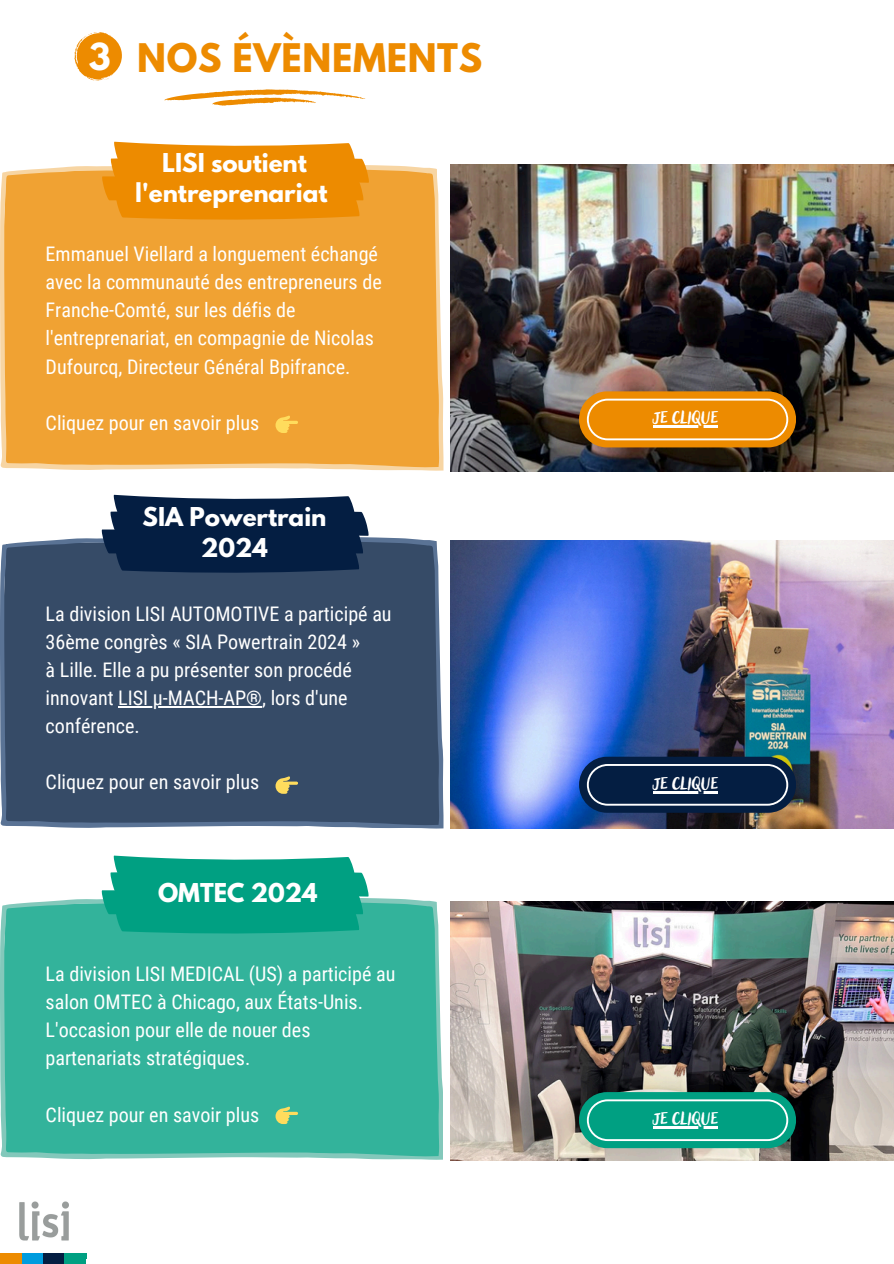
<style>
.page{position:relative;width:894px;height:1264px;background:#fff}
.page>*{position:absolute;margin:0;border:0;box-sizing:border-box;transform-origin:0 0}
.t1{font:700 34.95px "League Spartan";letter-spacing:.02em;color:#ed8b00}
.t2{font:700 33px "League Spartan";color:#fff}
.t3{font:23.7px "Adlery Pro Blockletter";color:#fff}
.t4{font:700 22.95px/30.3px "League Spartan";color:#fff;text-align:center}
.t5{font:20.1px/28.2px "Roboto Condensed";color:#fff}
</style>
<div class="page">
<img style="left:19px;top:1201px;width:68px;height:57px">
<div style="left:51px;top:1252px;width:35px;height:11px;background:#00a082"></div>
<div style="left:28px;top:1252px;width:35px;height:11px;background:#041e42"></div>
<div style="left:8px;top:1252px;width:35px;height:11px;background:#009cde"></div>
<div style="left:0;top:1252px;width:22px;height:11px;background:#ed8b00"></div>
<svg style="left:164px;top:89px;width:201px;height:17px"></svg>
<svg style="left:74px;top:32px;width:48px;height:49px"></svg>
<div style="left:0;top:537px;width:443px;height:291px;background:#364b67"></div>
<svg style="left:101px;top:494px;width:267px;height:78px;background:#1a3152"></svg>
<hr style="left:118px;top:706px;width:144px;height:1px;background:#fff">
<svg style="left:275px;top:776px;width:23px;height:17px"></svg>
<img style="left:450px;top:540px;width:442px;height:288px">
<div style="left:579px;top:756px;width:216px;height:56px;background:#041e42;border-radius:28px"></div>
<svg style="left:586px;top:764px;width:202px;height:41px"></svg>
<div style="left:0;top:898px;width:442px;height:261px;background:#33b39b"></div>
<svg style="left:101px;top:855px;width:267px;height:78px;background:#16a88c"></svg>
<svg style="left:275px;top:1106px;width:23px;height:17px"></svg>
<img style="left:450px;top:901px;width:442px;height:259px">
<div style="left:579px;top:1092px;width:216px;height:56px;background:#00a082;border-radius:28px"></div>
<svg style="left:586px;top:1099px;width:202px;height:41px"></svg>
<div style="left:0;top:165px;width:443px;height:306px;background:#f0a233"></div>
<svg style="left:101px;top:142px;width:268px;height:77px;background:#ee9312"></svg>
<svg style="left:275px;top:415px;width:23px;height:18px"></svg>
<img style="left:450px;top:164px;width:443px;height:307px">
<div style="left:579px;top:391px;width:216px;height:56px;background:#ed8b00;border-radius:28px"></div>
<svg style="left:586px;top:398px;width:202px;height:42px"></svg>
<hr style="left:653px;top:791px;width:64px;height:2px;background:#fff">
<hr style="left:653px;top:1126px;width:64px;height:2px;background:#fff">
<hr style="left:653px;top:425px;width:64px;height:3px;background:#fff">
<h3 class="t2" style="left:89px;top:40px;width:23px">3</h3>
<p class="t1" style="left:137px;top:40px;width:346px">NOS ÉVÈNEMENTS</p>
<p class="t4" style="left:135px;top:150px;width:194px">LISI soutient l'entreprenariat</p>
<p class="t5" style="left:46px;top:240px;width:337px">Emmanuel Viellard a longuement échangé avec la communauté des entrepreneurs de Franche-Comté, sur les défis de l'entreprenariat, en compagnie de Nicolas Dufourcq, Directeur Général Bpifrance.</p>
<p class="t5" style="left:46px;top:409px;width:215px">Cliquez pour en savoir plus</p>
<p class="t4" style="left:143px;top:505px;width:185px">SIA Powertrain<br>2024</p>
<p class="t5" style="left:46px;top:599px;width:347px">La division LISI AUTOMOTIVE a participé au<br>36ème congrès « SIA Powertrain 2024 »</p>
<h1 class="t5" style="left:46px;top:655px;width:308px">à Lille. Elle a pu présenter son procédé innovant LISI µ-MACH-AP®, lors d'une</h1>
<p class="t5" style="left:46px;top:712px;width:96px">conférence.</p>
<p class="t5" style="left:46px;top:768px;width:215px">Cliquez pour en savoir plus</p>
<p class="t4" style="left:158px;top:880px;width:161px">OMTEC 2024</p>
<h3 class="t5" style="left:46px;top:960px;width:351px">La division LISI MEDICAL (US) a participé au salon OMTEC à Chicago, aux États-Unis.</h3>
<p class="t5" style="left:46px;top:1016px;width:266px">L'occasion pour elle de nouer des partenariats stratégiques.</p>
<p class="t5" style="left:46px;top:1100px;width:215px">Cliquez pour en savoir plus</p>
<p class="t3" style="left:653px;top:401px;width:66px">je clique</p>
<p class="t3" style="left:653px;top:766px;width:66px">je clique</p>
<p class="t3" style="left:653px;top:1101px;width:66px">je clique</p>
</div>
